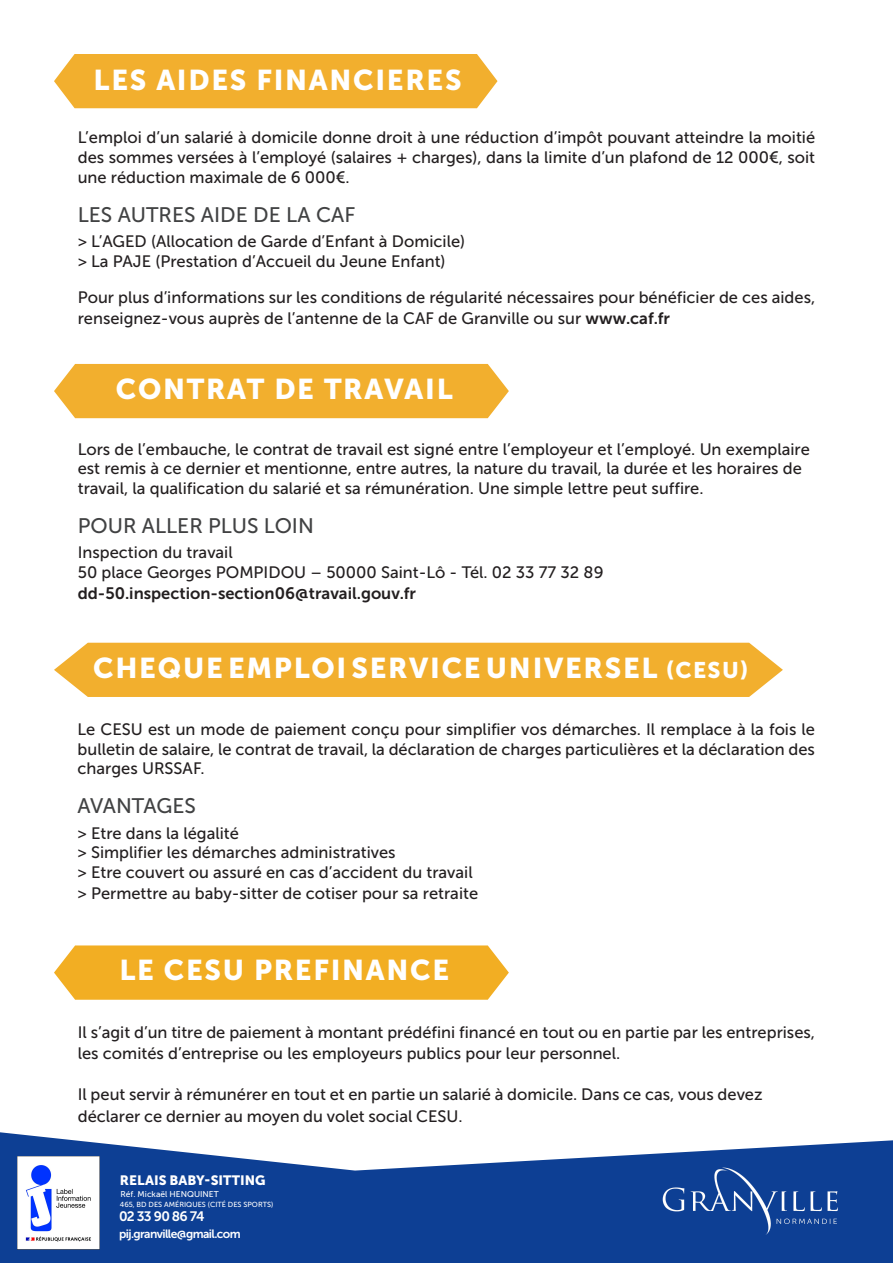
<style>
.page{position:relative;width:893px;height:1263px;background:#fff}
.page>*{position:absolute;margin:0;border:0;box-sizing:border-box;transform-origin:0 0}
.t1{font:28.5px "Museo Sans 900";letter-spacing:.06em;color:#fff}
.t2{font:21px "Museo Sans 500";color:#414243}
.t3{font:16.5px/19.5px "Museo Sans 500";color:#231f20}
.t4{font:16.5px "Museo Sans 700";color:#231f20}
.t5{font:13.65px "Museo Sans 700";letter-spacing:-.05em;color:#fff}
.t6{font:13.5px "Museo Sans 900";color:#fff}
.t7{font:12px "Museo Sans 700";letter-spacing:-.05em;color:#fff}
.t8{font:8.4px "Museo Sans 500";color:#fff}
.t9{font:7.35px "Museo Sans 500";color:#fff}
.s1{font-family:"Museo Sans 700"}
.s2{font-size:22.5px}
</style>
<div class="page">
<svg style="left:0;top:1132px;width:893px;height:131px;fill:#0d3f94"></svg>
<div style="left:54px;top:54px;width:443px;height:54px;background:#f2af2e"></div>
<div style="left:54px;top:364px;width:455px;height:54px;background:#f2af2e"></div>
<div style="left:54px;top:643px;width:729px;height:54px;background:#f2af2e"></div>
<svg style="left:54px;top:945px;width:455px;height:55px;background:#f2b230"></svg>
<img style="left:17px;top:1156px;width:83px;height:93px">
<img style="left:646px;top:1145px;width:208px;height:118px">
<p class="t1" style="left:94px;top:64px;width:369px">LES AIDES FINANCIERES</p>
<p class="t3" style="left:78px;top:128px;width:739px;text-align:justify">L’emploi d’un salarié à domicile donne droit à une réduction d’impôt pouvant atteindre la moitié des sommes versées à l’employé (salaires + charges), dans la limite d’un plafond de 12 000€, soit une réduction maximale de 6 000€.</p>
<p class="t2" style="left:78px;top:203px;width:279px">LES AUTRES AIDE DE LA CAF</p>
<p class="t3" style="left:78px;top:232px;width:389px">&gt; L’AGED (Allocation de Garde d’Enfant à Domicile)</p>
<p class="t3" style="left:78px;top:251px;width:369px">&gt; La PAJE (Prestation d’Accueil du Jeune Enfant)</p>
<p class="t3" style="left:78px;top:286px;width:739px;line-height:21px">Pour plus d’informations sur les conditions de régularité nécessaires pour bénéficier de ces aides, renseignez-vous auprès de l’antenne de la CAF de Granville ou sur <span class="s1">www.caf.fr</span></p>
<p class="t1" style="left:116px;top:373px;width:338px">CONTRAT DE TRAVAIL</p>
<p class="t3" style="left:78px;top:439px;width:734px">Lors de l’embauche, le contrat de travail est signé entre l’employeur et l’employé. Un exemplaire est remis à ce dernier et mentionne, entre autres, la nature du travail, la durée et les horaires de travail, la qualification du salarié et sa rémunération. Une simple lettre peut suffire.</p>
<p class="t2" style="left:78px;top:514px;width:238px">POUR ALLER PLUS LOIN</p>
<p class="t3" style="left:78px;top:543px;width:157px">Inspection du travail</p>
<p class="t3" style="left:78px;top:562px;width:527px">50 place Georges POMPIDOU – 50000 Saint-Lô - Tél. 02 33 77 32 89</p>
<p class="t4" style="left:78px;top:584px;width:340px">dd-50.inspection-section06@travail.gouv.fr</p>
<p class="t1" style="left:93px;top:651px;width:657px">CHEQUE EMPLOI SERVICE UNIVERSEL <span class="s2">(CESU)</span></p>
<p class="t3" style="left:78px;top:720px;width:739px;text-align:justify">Le CESU est un mode de paiement conçu pour simplifier vos démarches. Il remplace à la fois le bulletin de salaire, le contrat de travail, la déclaration de charges particulières et la déclaration des charges URSSAF.</p>
<p class="t2" style="left:78px;top:795px;width:120px">AVANTAGES</p>
<p class="t3" style="left:78px;top:823px;width:163px">&gt; Etre dans la légalité</p>
<p class="t3" style="left:78px;top:843px;width:320px">&gt; Simplifier les démarches administratives</p>
<p class="t3" style="left:78px;top:862px;width:397px">&gt; Etre couvert ou assuré en cas d’accident du travail</p>
<p class="t3" style="left:78px;top:883px;width:402px">&gt; Permettre au baby-sitter de cotiser pour sa retraite</p>
<p class="t1" style="left:119px;top:954px;width:331px">LE CESU PREFINANCE</p>
<p class="t3" style="left:78px;top:1022px;width:739px;line-height:21px">Il s’agit d’un titre de paiement à montant prédéfini financé en tout ou en partie par les entreprises, les comités d’entreprise ou les employeurs publics pour leur personnel.</p>
<p class="t3" style="left:78px;top:1084px;width:686px;line-height:21.6px">Il peut servir à rémunérer en tout et en partie un salarié à domicile. Dans ce cas, vous devez déclarer ce dernier au moyen du volet social CESU.</p>
<p class="t6" style="left:120px;top:1173px;width:147px">RELAIS BABY-SITTING</p>
<p class="t8" style="left:121px;top:1189px;width:100px">Réf. Mickaël HENQUINET</p>
<p class="t9" style="left:120px;top:1200px;width:155px">465, BD DES AMÉRIQUES (CITÉ DES SPORTS)</p>
<p class="t5" style="left:119px;top:1209px;width:87px">02 33 90 86 74</p>
<p class="t7" style="left:119px;top:1227px;width:123px">pij.granville@gmail.com</p>
</div>
